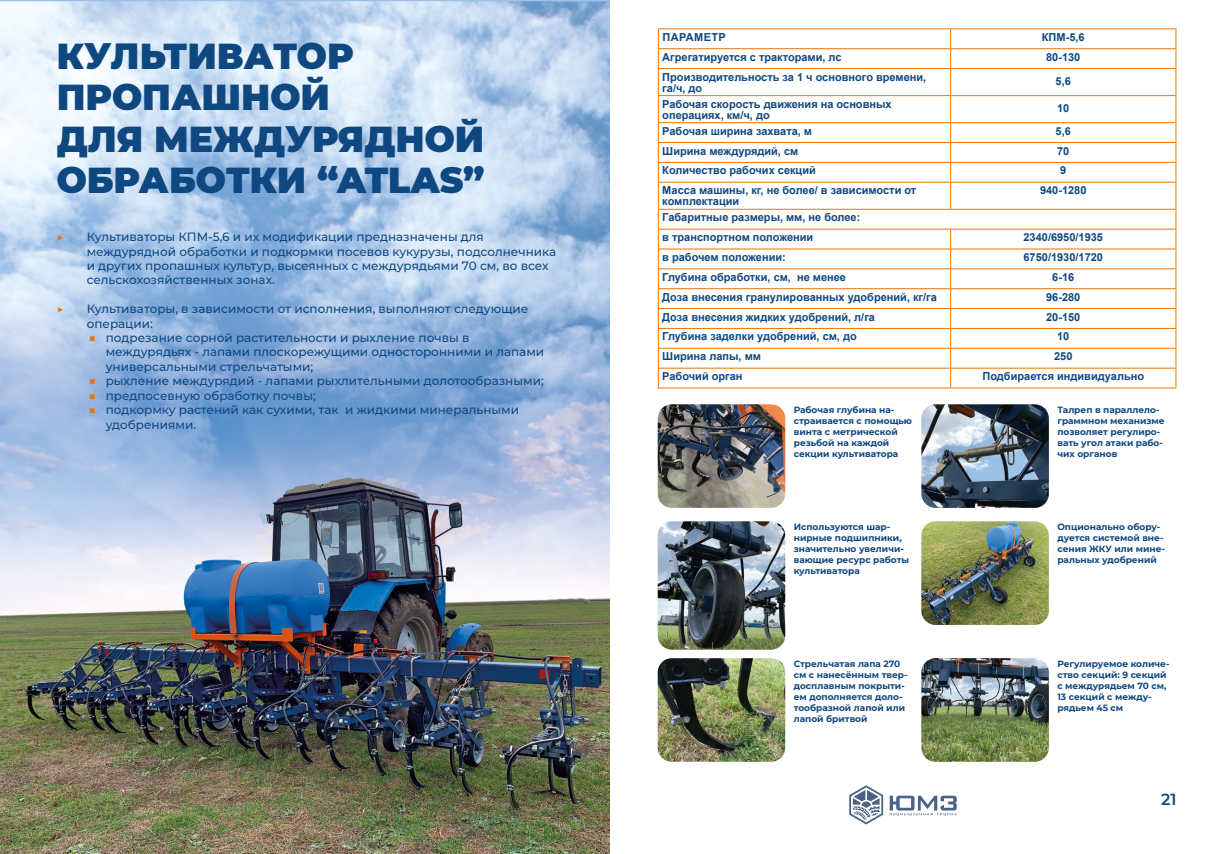
<style>
.page{position:relative;width:1219px;height:854px;background:#fff}
.page>*{position:absolute;margin:0;border:0;box-sizing:border-box;transform-origin:0 0}
.t1{font:900 36px/41px "Montserrat";color:#0f4881}
.t2{font:600 16px "Montserrat";color:#0f4881}
.t3{font:500 12px/14.4px "Montserrat";color:#0f4881}
.t4{font:500 12px "Montserrat";color:#ee7402}
.t5{font:700 11px/11px "Arial";color:#0f4881}
.t6{font:700 11px "Arial";letter-spacing:.035em;color:#0f4881}
.t7{font:700 9px/11px "Montserrat";color:#0f4881}
.s1{font-weight:400;color:#ee7402}
</style>
<div class="page">
<svg style="left:849px;top:785px;width:34px;height:39px"></svg>
<svg style="left:890px;top:795px;width:67px;height:20px"></svg>
<hr style="left:658px;top:28px;width:293px;height:1px;background:#ee7402">
<hr style="left:658px;top:387px;width:293px;height:1px;background:#ee7402">
<hr style="left:951px;top:28px;width:225px;height:1px;background:#ee7402">
<svg style="left:658px;top:29px;width:518px;height:358px"></svg>
<hr style="left:951px;top:387px;width:225px;height:1px;background:#ee7402">
<img style="left:0;top:0;width:610px;height:853px">
<img style="left:658px;top:404px;width:127px;height:103px">
<img style="left:921px;top:404px;width:128px;height:103px">
<img style="left:658px;top:521px;width:127px;height:128px">
<img style="left:921px;top:521px;width:128px;height:103px">
<img style="left:658px;top:658px;width:127px;height:103px">
<img style="left:921px;top:658px;width:128px;height:103px">
<h1 class="t1" style="left:57px;top:34px;width:429px">КУЛЬТИВАТОР<br>ПРОПАШНОЙ<br>ДЛЯ МЕЖДУРЯДНОЙ<br>ОБРАБОТКИ “ATLAS”</h1>
<p class="t4" style="left:57px;top:228px;width:9px">▶</p>
<p class="t3" style="left:87px;top:229px;width:471px">Культиваторы КПМ-5,6 и их модификации предназначены для междурядной обработки и подкормки посевов кукурузы, подсолнечника и других пропашных культур, высеянных с междурядьями 70 см, во всех сельскохозяйственных зонах.</p>
<p class="t4" style="left:57px;top:300px;width:9px">▶</p>
<p class="t3" style="left:87px;top:301px;width:443px">Культиваторы, в зависимости от исполнения, выполняют следующие операции:</p>
<p class="t3" style="left:106px;top:330px;width:440px;text-indent:-17px"><span class="s1">■</span> подрезание сорной растительности и рыхление почвы в междурядьях - лапами плоскорежущими односторонними и лапами универсальными стрельчатыми;</p>
<p class="t3" style="left:89px;top:373px;width:456px"><span class="s1">■</span> рыхление междурядий - лапами рыхлительными долотообразными;</p>
<p class="t3" style="left:89px;top:387px;width:229px"><span class="s1">■</span> предпосевную обработку почвы;</p>
<p class="t3" style="left:106px;top:402px;width:415px;text-indent:-17px"><span class="s1">■</span> подкормку растений как сухими, так и жидкими минеральными удобрениями.</p>
<p class="t6" style="left:662px;top:29px;width:65px">ПАРАМЕТР</p>
<p class="t5" style="left:1042px;top:32px;width:44px">КПМ-5,6</p>
<p class="t5" style="left:662px;top:51px;width:181px">Агрегатируется с тракторами, лс</p>
<p class="t5" style="left:1046px;top:51px;width:36px">80-130</p>
<p class="t5" style="left:662px;top:71px;width:265px">Производительность за 1 ч основного времени, га/ч, до</p>
<p class="t5" style="left:1056px;top:76px;width:17px">5,6</p>
<p class="t5" style="left:662px;top:98px;width:231px">Рабочая скорость движения на основных операциях, км/ч, до</p>
<p class="t5" style="left:1057px;top:103px;width:14px">10</p>
<p class="t5" style="left:662px;top:125px;width:151px">Рабочая ширина захвата, м</p>
<p class="t5" style="left:1056px;top:125px;width:17px">5,6</p>
<p class="t5" style="left:662px;top:145px;width:137px">Ширина междурядий, см</p>
<p class="t5" style="left:1057px;top:145px;width:14px">70</p>
<p class="t5" style="left:662px;top:165px;width:155px">Количество рабочих секций</p>
<p class="t5" style="left:1060px;top:165px;width:8px">9</p>
<p class="t5" style="left:662px;top:185px;width:256px">Масса машины, кг, не более/ в зависимости от комплектации</p>
<p class="t5" style="left:1040px;top:185px;width:48px">940-1280</p>
<p class="t5" style="left:662px;top:207px;width:200px;line-height:19.8px">Габаритные размеры, мм, не более: в транспортном положении</p>
<p class="t5" style="left:1023px;top:232px;width:81px">2340/6950/1935</p>
<p class="t5" style="left:662px;top:252px;width:125px">в рабочем положении:</p>
<p class="t5" style="left:1023px;top:252px;width:81px">6750/1930/1720</p>
<p class="t5" style="left:662px;top:271px;width:185px">Глубина обработки, см, не менее</p>
<p class="t5" style="left:1052px;top:271px;width:24px">6-16</p>
<p class="t5" style="left:662px;top:291px;width:276px">Доза внесения гранулированных удобрений, кг/га</p>
<p class="t5" style="left:1046px;top:291px;width:36px">96-280</p>
<p class="t5" style="left:662px;top:311px;width:214px">Доза внесения жидких удобрений, л/га</p>
<p class="t5" style="left:1046px;top:311px;width:36px">20-150</p>
<p class="t5" style="left:662px;top:331px;width:196px">Глубина заделки удобрений, см, до</p>
<p class="t5" style="left:1057px;top:331px;width:14px">10</p>
<p class="t5" style="left:662px;top:351px;width:100px">Ширина лапы, мм</p>
<p class="t5" style="left:1054px;top:351px;width:20px">250</p>
<p class="t5" style="left:662px;top:371px;width:82px">Рабочий орган</p>
<p class="t5" style="left:982px;top:371px;width:163px">Подбирается индивидуально</p>
<p class="t7" style="left:794px;top:403px;width:120px">Рабочая глубина на&shy;страивается с помощью винта с метрической резьбой на каждой секции культиватора</p>
<p class="t7" style="left:794px;top:520px;width:117px">Используются шар&shy;нирные подшипники, значительно увеличи&shy;вающие ресурс работы культиватора</p>
<p class="t7" style="left:794px;top:658px;width:115px">Стрельчатая лапа 270 см с нанесённым твер&shy;досплавным покрыти&shy;ем дополняется доло&shy;тообразной лапой или лапой бритвой</p>
<p class="t7" style="left:1057px;top:403px;width:109px">Талреп в параллело&shy;граммном механизме позволяет регулиро&shy;вать угол атаки рабо&shy;чих органов</p>
<p class="t7" style="left:1057px;top:520px;width:109px">Опционально обору&shy;дуется системой вне&shy;сения ЖКУ или мине&shy;ральных удобрений</p>
<p class="t7" style="left:1057px;top:658px;width:114px">Регулируемое количе&shy;ство секций: 9 секций с междурядьем 70 см,<br>13 секций с между&shy;рядьем 45 см</p>
<h2 class="t2" style="left:1161px;top:787px;width:17px">21</h2>
</div>
